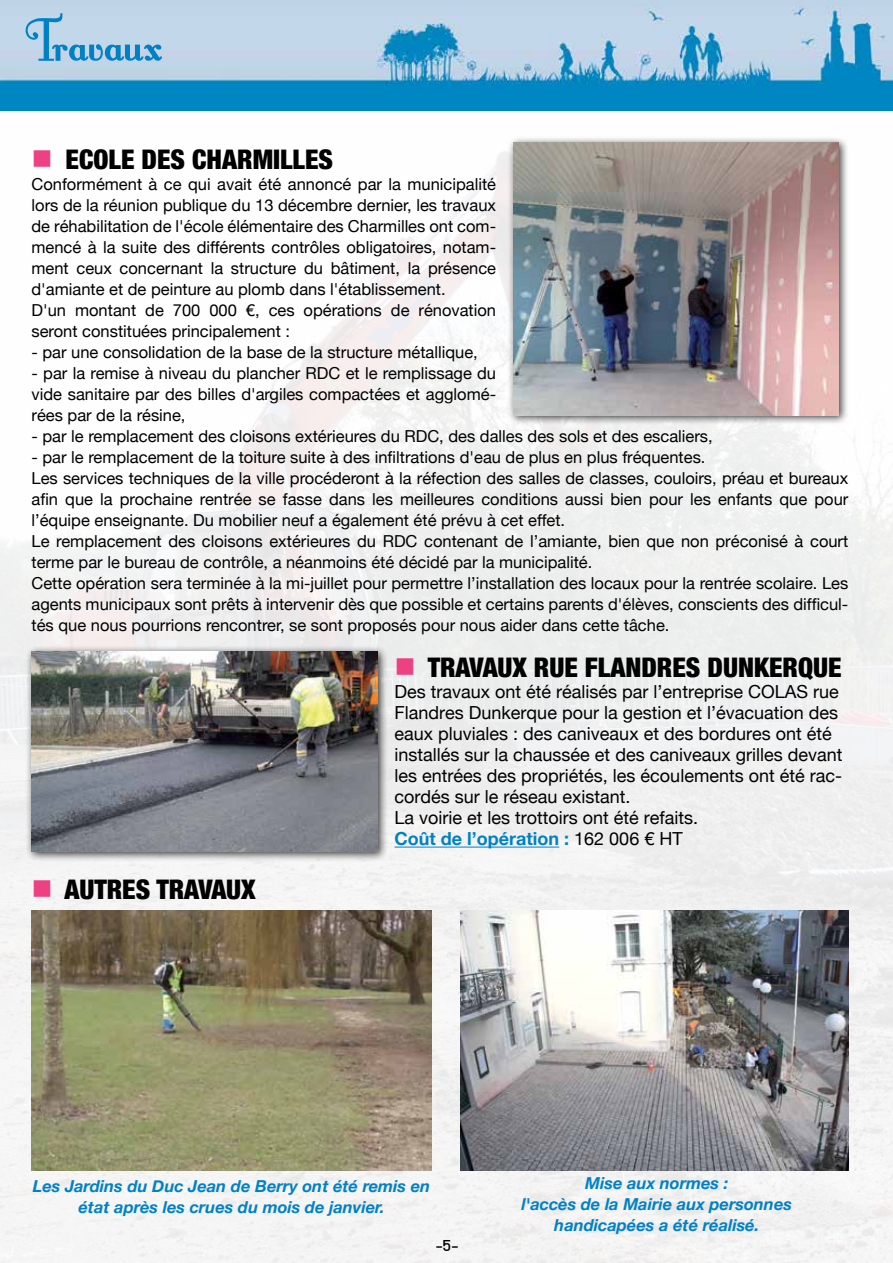
<style>
.page{position:relative;width:893px;height:1263px;background:#fff}
.page>*{position:absolute;margin:0;border:0;box-sizing:border-box;transform-origin:0 0}
.t1{font:72px "Fontleroy Brown";color:#0081c6}
.t2{font:900 condensed 27px "Helvetica Neue";color:#000}
.t3{font:18px/21px "Helvetica Neue";color:#000}
.t4{font:16.5px/21px "Helvetica Neue";color:#000}
.t5{font:italic 700 16.5px/21px "Helvetica Neue";color:#0081c6;text-align:center}
.t6{font:15px "Planet Estyle";color:#000}
.s1{color:#ee4183}
.s2{font-weight:700;color:#0081c6}
</style>
<div class="page">
<img style="left:0;top:0;width:893px;height:1263px">
<hr style="left:395px;top:847px;width:164px;height:1px;background:#0081c6">
<div style="left:507px;top:136px;width:342px;height:289px;background:#000;opacity:.75"></div>
<img style="left:513px;top:142px;width:326px;height:273px">
<div style="left:25px;top:646px;width:363px;height:216px;background:#000;opacity:.75"></div>
<img style="left:32px;top:652px;width:346px;height:200px">
<img style="left:32px;top:910px;width:400px;height:260px">
<img style="left:461px;top:910px;width:387px;height:260px">
<h1 class="t1" style="left:26px;top:9px;width:139px">Travaux</h1>
<h2 class="t2" style="left:32px;top:142px;width:303px"><span class="s1">■</span> ECOLE DES CHARMILLES</h2>
<p class="t4" style="left:32px;top:173px;width:466px">Conformément à ce qui avait été annoncé par la municipalité lors de la réunion publique du 13 décembre dernier, les travaux de réhabilitation de l'école élémentaire des Charmilles ont com&shy;mencé à la suite des différents contrôles obligatoires, notam&shy;ment ceux concernant la structure du bâtiment, la présence d'amiante et de peinture au plomb dans l'établissement.<br>D'un montant de 700 000 €, ces opérations de rénovation seront constituées principalement :</p>
<p class="t4" style="left:32px;top:341px;width:448px">- par une consolidation de la base de la structure métallique,</p>
<p class="t4" style="left:32px;top:362px;width:466px;text-align:justify">- par la remise à niveau du plancher RDC et le remplissage du vide sanitaire par des billes d'argiles compactées et agglomé&shy;rées par de la résine,</p>
<p class="t4" style="left:32px;top:425px;width:683px">- par le remplacement des cloisons extérieures du RDC, des dalles des sols et des escaliers,</p>
<p class="t4" style="left:32px;top:446px;width:818px">- par le remplacement de la toiture suite à des infiltrations d'eau de plus en plus fréquentes.<br>Les services techniques de la ville procéderont à la réfection des salles de classes, couloirs, préau et bureaux afin que la prochaine rentrée se fasse dans les meilleures conditions aussi bien pour les enfants que pour l’équipe enseignante. Du mobilier neuf a également été prévu à cet effet.<br>Le remplacement des cloisons extérieures du RDC contenant de l’amiante, bien que non préconisé à court terme par le bureau de contrôle, a néanmoins été décidé par la municipalité.<br>Cette opération sera terminée à la mi-juillet pour permettre l’installation des locaux pour la rentrée scolaire. Les agents municipaux sont prêts à intervenir dès que possible et certains parents d'élèves, conscients des difficul&shy;tés que nous pourrions rencontrer, se sont proposés pour nous aider dans cette tâche.</p>
<h2 class="t2" style="left:395px;top:651px;width:448px"><span class="s1">■</span> TRAVAUX RUE FLAND RES DUN KERQUE</h2>
<p class="t3" style="left:395px;top:681px;width:449px">Des travaux ont été réalisés par l’entreprise COLAS rue Flandres Dunkerque pour la gestion et l’évacuation des eaux pluviales : des caniveaux et des bordures ont été installés sur la chaussée et des caniveaux grilles devant les entrées des propriétés, les écoulements ont été rac&shy;cordés sur le réseau existant.<br>La voirie et les trottoirs ont été refaits.<br><span class="s2">Coût de l’opération :</span> 162 006 € HT</p>
<h2 class="t2" style="left:32px;top:873px;width:91px"><span class="s1">■</span> AUTRES</h2>
<h2 class="t2" style="left:156px;top:873px;width:28px">TRAVA</h2>
<h2 class="t2" style="left:226px;top:873px;width:32px">UX</h2>
<p class="t5" style="left:33px;top:1175px;width:399px">Les Jardins du Duc Jean de Berry ont été remis en état après les crues du mois de janvier.</p>
<p class="t5" style="left:522px;top:1172px;width:272px">Mise aux normes :<br>l'accès de la Mairie aux personnes handicapées a été réalisé.</p>
<p class="t6" style="left:436px;top:1235px;width:24px">-5-</p>
</div>
